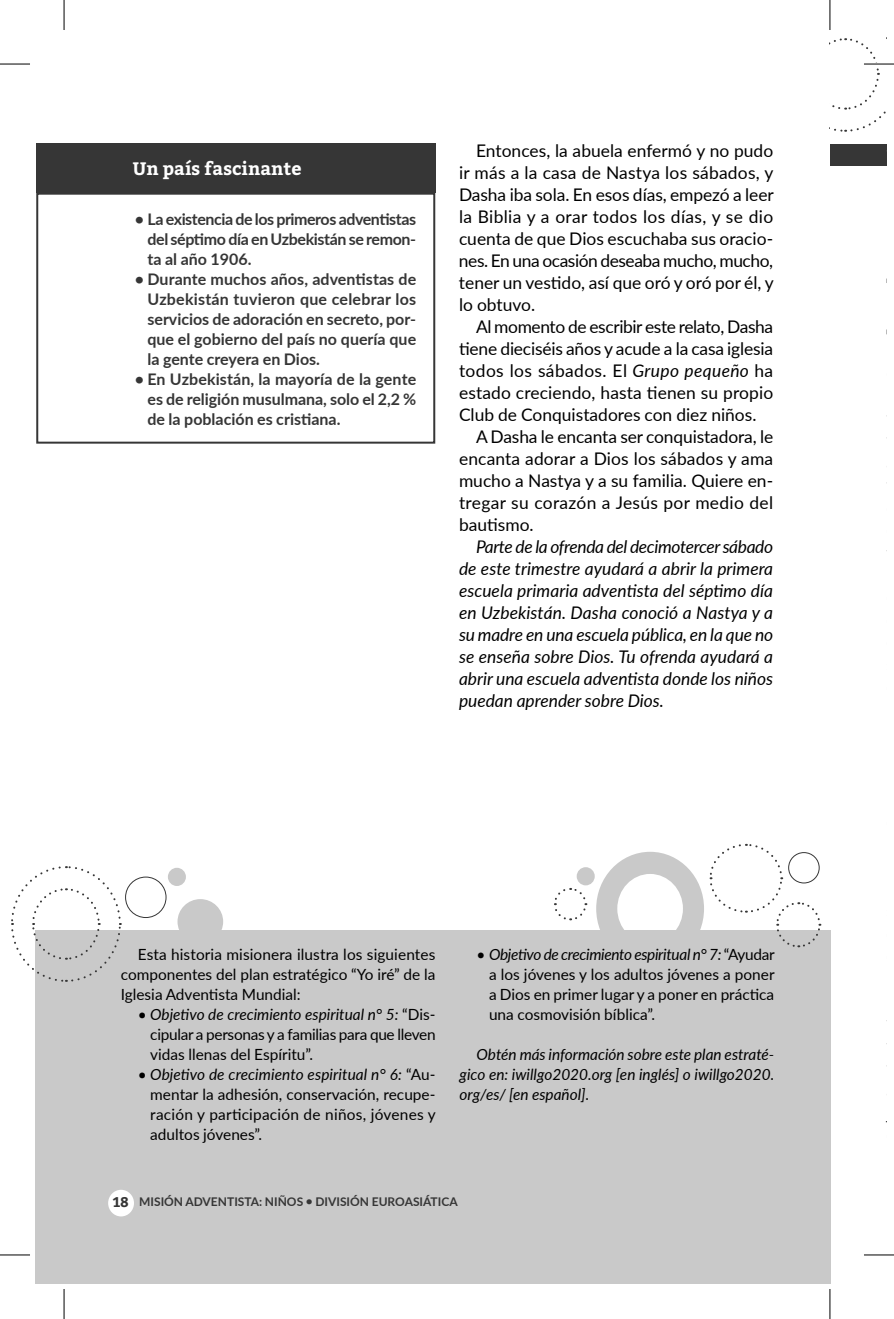
<style>
.page{position:relative;width:894px;height:1319px;background:#fff}
.page>*{position:absolute;margin:0;border:0;box-sizing:border-box;transform-origin:0 0}
.t1{font:700 18px "Bitter";color:#fff}
.t2{font:17.4px/22px "Lato";color:#000;text-align:justify}
.t3{font:italic 17.4px/22px "Lato";color:#000;text-align:justify}
.t4{font:17.4px "Lato";letter-spacing:.02em;color:#000}
.t5{font:17.4px "Lato";letter-spacing:-.02em;color:#000}
.t6{font:700 16px/20px "Lato";letter-spacing:-.005em;color:#363636;text-align:justify}
.t7{font:15.4px/20px "Lato";color:#000;text-align:justify}
.t8{font:italic 15.4px/20px "Lato";color:#000;text-align:justify}
.t9{font:700 12px "Lato";color:#363636}
.s1{font-style:italic}
.s2{font-family:"Bitter";font-size:14px}
</style>
<div class="page">
<svg style="left:829px;top:38px;width:57px;height:94px"></svg>
<div style="left:36px;top:930px;width:795px;height:353px;background:#c9c9c9"></div>
<svg style="left:554px;top:888px;width:33px;height:33px"></svg>
<div style="left:177px;top:899px;width:46px;height:45px;background:#c9c9c9;border-radius:50%"></div>
<div style="left:168px;top:868px;width:18px;height:18px;background:#c9c9c9;border-radius:50%"></div>
<div style="left:576px;top:867px;width:18px;height:18px;background:#c9c9c9;border-radius:50%"></div>
<svg style="left:11px;top:866px;width:111px;height:117px"></svg>
<div style="left:125px;top:876px;width:41px;height:42px;border:1px solid #363636;border-radius:50%"></div>
<div style="left:36px;top:143px;width:399px;height:50px;background:#363636"></div>
<div style="left:36px;top:193px;width:399px;height:251px;border:2px solid #363636"></div>
<div style="left:829px;top:144px;width:57px;height:22px;background:#363636"></div>
<svg style="left:596px;top:843px;width:225px;height:105px"></svg>
<div style="left:108px;top:1189px;width:26px;height:27px;background:#fff;border-radius:50%"></div>
<hr style="left:863px;top:63px;width:30px;height:2px;background:#fff">
<hr style="left:0;top:64px;width:30px;height:1px;background:#000">
<hr style="left:863px;top:64px;width:30px;height:1px;background:#000">
<hr style="left:0;top:1254px;width:30px;height:1px;background:#000">
<hr style="left:863px;top:1254px;width:30px;height:1px;background:#000">
<hr style="left:64px;top:0;width:1px;height:30px;background:#000">
<hr style="left:64px;top:1289px;width:1px;height:30px;background:#000">
<hr style="left:829px;top:0;width:1px;height:30px;background:#000">
<hr style="left:829px;top:1289px;width:1px;height:30px;background:#000">
<p class="t1" style="left:132px;top:157px;width:171px">Un país fascinante</p>
<p class="t6" style="left:147px;top:208px;width:270px;text-indent:-13px">• La existencia de los primeros adventistas del séptimo día en Uzbekistán se remon&shy;ta al año 1906.</p>
<p class="t6" style="left:147px;top:268px;width:270px;text-indent:-13px">• Durante muchos años, adventistas de Uzbekistán tuvieron que celebrar los servicios de adoración en secreto, por&shy;que el gobierno del país no quería que la gente creyera en Dios.</p>
<p class="t6" style="left:147px;top:368px;width:270px;text-indent:-13px">• En Uzbekistán, la mayoría de la gente es de religión musulmana, solo el 2,2 % de la población es cristiana.</p>
<p class="t2" style="left:459px;top:139px;width:316px;text-indent:17px">Entonces, la abuela enfermó y no pudo ir más a la casa de Nastya los sábados, y Dasha iba sola. En esos días, empezó a leer la Biblia y a orar todos los días, y se dio cuenta de que Dios escuchaba sus oracio&shy;nes. En una ocasión deseaba mucho, mucho, tener un vestido, así que oró y oró por él, y lo obtuvo.</p>
<p class="t5" style="left:476px;top:316px;width:298px">Al momento de escribir este relato, Dasha</p>
<p class="t2" style="left:459px;top:337px;width:315px">tiene dieciséis años y acude a la casa iglesia</p>
<p class="t4" style="left:459px;top:360px;width:316px">todos los sábados. El <span class="s1">Grupo pequeño</span> ha</p>
<p class="t2" style="left:459px;top:381px;width:316px">estado creciendo, hasta tienen su propio</p>
<p class="t2" style="left:459px;top:403px;width:299px">Club de Conquistadores con diez niños.</p>
<p class="t2" style="left:476px;top:425px;width:299px">A Dasha le encanta ser conquistadora, le</p>
<p class="t2" style="left:459px;top:447px;width:315px">encanta adorar a Dios los sábados y ama</p>
<p class="t2" style="left:459px;top:469px;width:316px">mucho a Nastya y a su familia. Quiere en-</p>
<p class="t4" style="left:459px;top:492px;width:315px">tregar su corazón a Jesús por medio del</p>
<p class="t2" style="left:459px;top:513px;width:76px">bautismo.</p>
<p class="t3" style="left:459px;top:535px;width:316px;text-indent:17px">Parte de la ofrenda del decimotercer sábado de este trimestre ayudará a abrir la primera escuela primaria adventista del séptimo día en Uzbekistán. Dasha conoció a Nastya y a su madre en una escuela pública, en la que no se enseña sobre Dios. Tu ofrenda ayudará a abrir una escuela adventista donde los niños puedan aprender sobre Dios.</p>
<p class="t7" style="left:121px;top:943px;width:316px;text-indent:17px">Esta historia misionera ilustra los siguientes componentes del plan estratégico “Yo iré” de la Iglesia Adventista Mundial:</p>
<p class="t7" style="left:150px;top:1003px;width:287px;text-indent:-12px">• <span class="s1">Objetivo de crecimiento espiritual n° 5:</span> “Dis&shy;cipular a personas y a familias para que lleven vidas llenas del Espíritu”.</p>
<p class="t7" style="left:150px;top:1063px;width:287px;text-indent:-12px">• <span class="s1">Objetivo de crecimiento espiritual n° 6:</span> “Au&shy;mentar la adhesión, conservación, recupe&shy;ración y participación de niños, jóvenes y adultos jóvenes”.</p>
<p class="t7" style="left:489px;top:943px;width:287px;text-indent:-12px">• <span class="s1">Objetivo de crecimiento espiritual n° 7:</span> “Ayudar a los jóvenes y los adultos jóvenes a poner a Dios en primer lugar y a poner en práctica una cosmovisión bíblica”.</p>
<p class="t8" style="left:459px;top:1043px;width:316px;text-indent:17px">Obtén más información sobre este plan estraté&shy;gico en: iwillgo2020.org [en inglés] o iwillgo2020. org/es/ [en español].</p>
<p class="t9" style="left:113px;top:1194px;width:346px"><span class="s2">18</span> MISIÓN ADVENTISTA: NIÑOS • DIVISIÓN EUROASIÁTICA</p>
</div>
